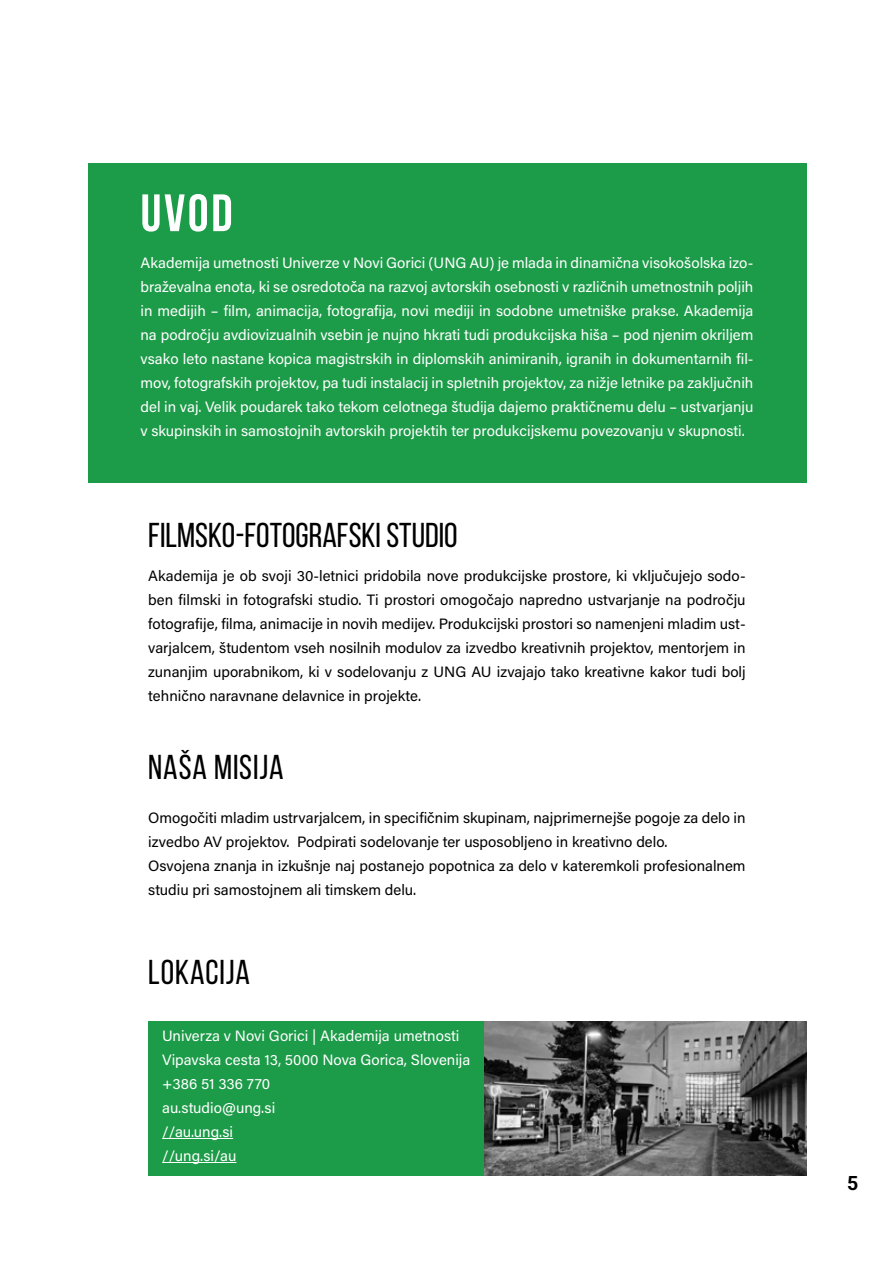
<style>
.page{position:relative;width:894px;height:1263px;background:#fff}
.page>*{position:absolute;margin:0;border:0;box-sizing:border-box;transform-origin:0 0}
.t1{font:700 52.5px "Bebas Neue";color:#fff}
.t2{font:34.5px "Bebas Neue";color:#000}
.t3{font:34.5px "Bebas Neue";letter-spacing:.025em;color:#000}
.t4{font:700 19.5px "Roboto";color:#000}
.t5{font:15px/24px "Acumin Pro";color:#fff;text-align:justify}
.t6{font:15px/24px "Acumin Pro";color:#000;text-align:justify}
</style>
<div class="page">
<div style="left:148px;top:1021px;width:336px;height:154px;background:#1c9b48"></div>
<div style="left:88px;top:163px;width:717px;height:319px;background:#1c9b48"></div>
<hr style="left:162px;top:1138px;width:71px;height:1px;background:#fff">
<hr style="left:162px;top:1162px;width:74px;height:1px;background:#fff">
<img style="left:484px;top:1021px;width:321px;height:154px">
<h1 class="t1" style="left:140px;top:184px;width:94px">UVOD</h1>
<p class="t5" style="left:140px;top:250px;width:614px">Akademija umetnosti Univerze v Novi Gorici (UNG AU) je mlada in dinamična visokošolska izo&shy;braževalna enota, ki se osredotoča na razvoj avtorskih osebnosti v različnih umetnostnih poljih in medijih – film, animacija, fotografija, novi mediji in sodobne umetniške prakse. Akademija na področju avdiovizualnih vsebin je nujno hkrati tudi produkcijska hiša – pod njenim okriljem vsako leto nastane kopica magistrskih in diplomskih animiranih, igranih in dokumentarnih fil&shy;mov, fotografskih projektov, pa tudi instalacij in spletnih projektov, za nižje letnike pa zaključnih del in vaj. Velik poudarek tako tekom celotnega študija dajemo praktičnemu delu – ustvarjanju v skupinskih in samostojnih avtorskih projektih ter produkcijskemu povezovanju v skupnosti.</p>
<h2 class="t2" style="left:148px;top:516px;width:311px">FILMSKO-FOTOGRAFSKI STUDIO</h2>
<p class="t6" style="left:148px;top:563px;width:598px">Akademija je ob svoji 30-letnici pridobila nove produkcijske prostore, ki vključujejo sodo&shy;ben filmski in fotografski studio. Ti prostori omogočajo napredno ustvarjanje na področju fotografije, filma, animacije in novih medijev. Produkcijski prostori so namenjeni mladim ust&shy;varjalcem, študentom vseh nosilnih modulov za izvedbo kreativnih projektov, mentorjem in zunanjim uporabnikom, ki v sodelovanju z UNG AU izvajajo tako kreativne kakor tudi bolj tehnično naravnane delavnice in projekte.</p>
<h2 class="t3" style="left:148px;top:748px;width:137px">NAŠA MISIJA</h2>
<p class="t6" style="left:148px;top:804px;width:598px;text-align:left">Omogočiti mladim ustrvarjalcem, in specifičnim skupinam, najprimernejše pogoje za delo in izvedbo AV projektov. Podpirati sodelovanje ter usposobljeno in kreativno delo.<br>Osvojena znanja in izkušnje naj postanejo popotnica za delo v kateremkoli profesionalnem studiu pri samostojnem ali timskem delu.</p>
<h2 class="t3" style="left:148px;top:953px;width:103px">LOKACIJA</h2>
<p class="t5" style="left:162px;top:1023px;width:309px;text-align:left">Univerza v Novi Gorici | Akademija umetnosti<br>Vipavska cesta 13, 5000 Nova Gorica, Slovenija +386 51 336 770<br>au.studio@ung.si<br>//au.ung.si<br>//ung.si/au</p>
<h3 class="t4" style="left:846px;top:1169px;width:13px">5</h3>
</div>
